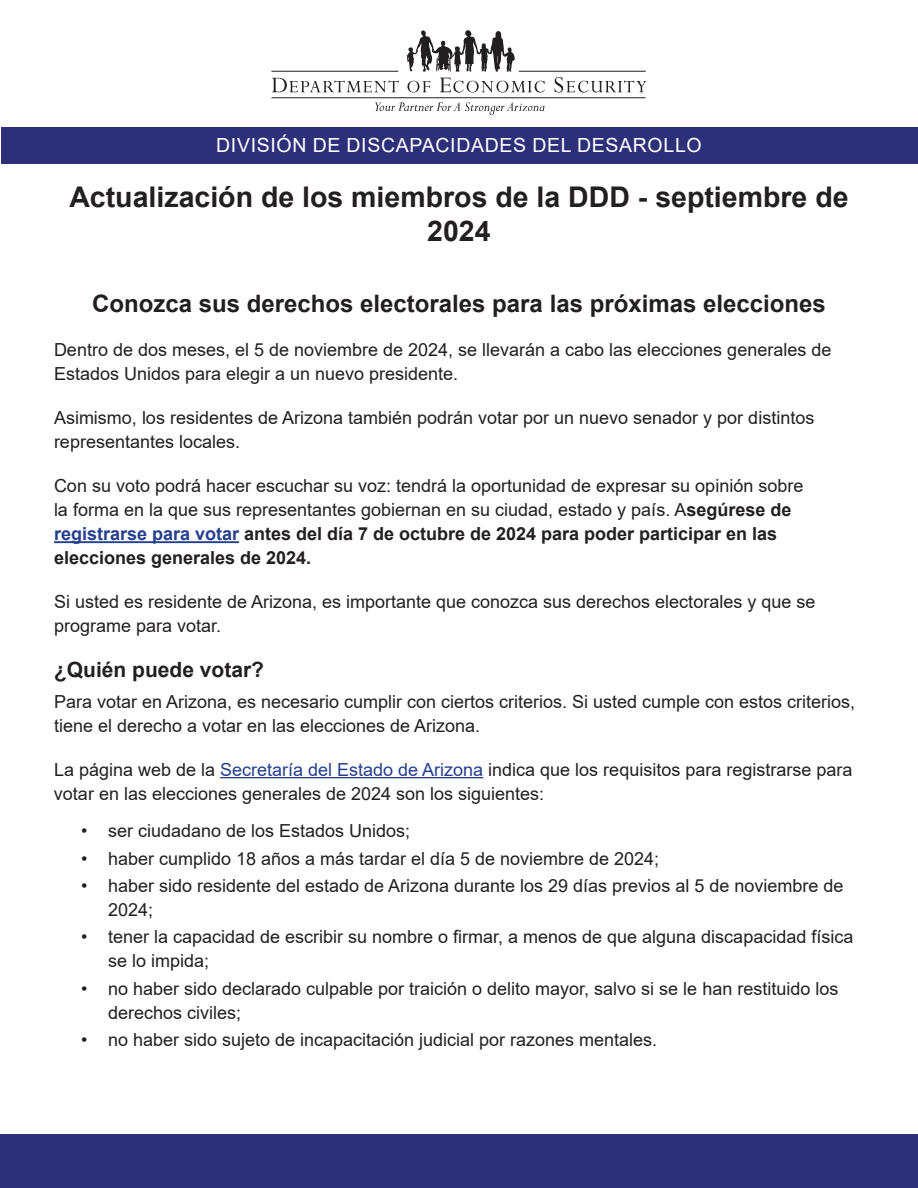
<style>
.page{position:relative;width:918px;height:1188px;background:#fff}
.page>*{position:absolute;margin:0;border:0;box-sizing:border-box;transform-origin:0 0}
.t1{font:700 28.5px/34.2px "Arial";color:#231f20;text-align:center}
.t2{font:700 24px "Arial";color:#231f20}
.t3{font:700 21px "Arial";color:#231f20}
.t4{font:19.5px "Arial";letter-spacing:.035em;color:#fff}
.t5{font:18px/24px "Arial";color:#231f20}
.s1{font-weight:700}
.s2{font-weight:700;color:#253f8e}
.s3{color:#253f8e}
</style>
<div class="page">
<div style="left:0;top:1134px;width:918px;height:54px;background:#2d3079"></div>
<div style="left:2px;top:128px;width:916px;height:36px;background:#2d3079"></div>
<svg style="left:272px;top:78px;width:127px;height:14px"></svg>
<svg style="left:375px;top:102px;width:170px;height:13px"></svg>
<svg style="left:407px;top:30px;width:108px;height:42px"></svg>
<svg style="left:407px;top:81px;width:23px;height:12px"></svg>
<svg style="left:440px;top:78px;width:105px;height:15px"></svg>
<svg style="left:555px;top:77px;width:92px;height:16px"></svg>
<hr style="left:271px;top:71px;width:127px;height:1px;background:#231f20">
<hr style="left:519px;top:71px;width:127px;height:1px;background:#231f20">
<hr style="left:271px;top:97px;width:375px;height:1px;background:#231f20">
<hr style="left:54px;top:541px;width:185px;height:2px;background:#253f8e">
<hr style="left:220px;top:777px;width:263px;height:1px;background:#253f8e">
<h3 class="t4" style="left:216px;top:131px;width:487px">DIVISIÓN DE DISCAPACIDADES DEL DESAROLLO</h3>
<h2 class="t1" style="left:69px;top:180px;width:781px">Actualización de los miembros de la DDD - septiembre de<br>2024</h2>
<h3 class="t2" style="left:92px;top:286px;width:735px">Conozca sus derechos electorales para las próximas elecciones</h3>
<p class="t5" style="left:54px;top:337px;width:779px">Dentro de dos meses, el 5 de noviembre de 2024, se llevarán a cabo las elecciones generales de<br>Estados Unidos para elegir a un nuevo presidente.</p>
<p class="t5" style="left:54px;top:406px;width:762px">Asimismo, los residentes de Arizona también podrán votar por un nuevo senador y por distintos representantes locales.</p>
<p class="t5" style="left:54px;top:474px;width:751px">Con su voto podrá hacer escuchar su voz: tendrá la oportunidad de expresar su opinión sobre la forma en la que sus representantes gobiernan en su ciudad, estado y país. A<span class="s1">segúrese de </span><span class="s2">registrarse para votar</span> <span class="s1">antes del día 7 de octubre de 2024 para poder participar en las elecciones generales de 2024.</span></p>
<p class="t5" style="left:54px;top:590px;width:763px">Si usted es residente de Arizona, es importante que conozca sus derechos electorales y que se programe para votar.</p>
<h4 class="t3" style="left:54px;top:655px;width:212px">¿Quién puede votar?</h4>
<p class="t5" style="left:54px;top:689px;width:803px">Para votar en Arizona, es necesario cumplir con ciertos criterios. Si usted cumple con estos criterios, tiene el derecho a votar en las elecciones de Arizona.</p>
<p class="t5" style="left:54px;top:757px;width:800px">La página web de la <span class="s3">Secretaría del Estado de Arizona</span> indica que los requisitos para registrarse para votar en las elecciones generales de 2024 son los siguientes:</p>
<p class="t5" style="left:81px;top:819px;width:331px">• ser ciudadano de los Estados Unidos;</p>
<p class="t5" style="left:81px;top:846px;width:580px">• haber cumplido 18 años a más tardar el día 5 de noviembre de 2024;</p>
<p class="t5" style="left:108px;top:874px;width:737px;text-indent:-27px">• haber sido residente del estado de Arizona durante los 29 días previos al 5 de noviembre de<br>2024;</p>
<p class="t5" style="left:108px;top:925px;width:747px;text-indent:-27px">• tener la capacidad de escribir su nombre o firmar, a menos de que alguna discapacidad física se lo impida;</p>
<p class="t5" style="left:108px;top:976px;width:732px;text-indent:-27px">• no haber sido declarado culpable por traición o delito mayor, salvo si se le han restituido los derechos civiles;</p>
<p class="t5" style="left:81px;top:1028px;width:578px">• no haber sido sujeto de incapacitación judicial por razones mentales.</p>
</div>
